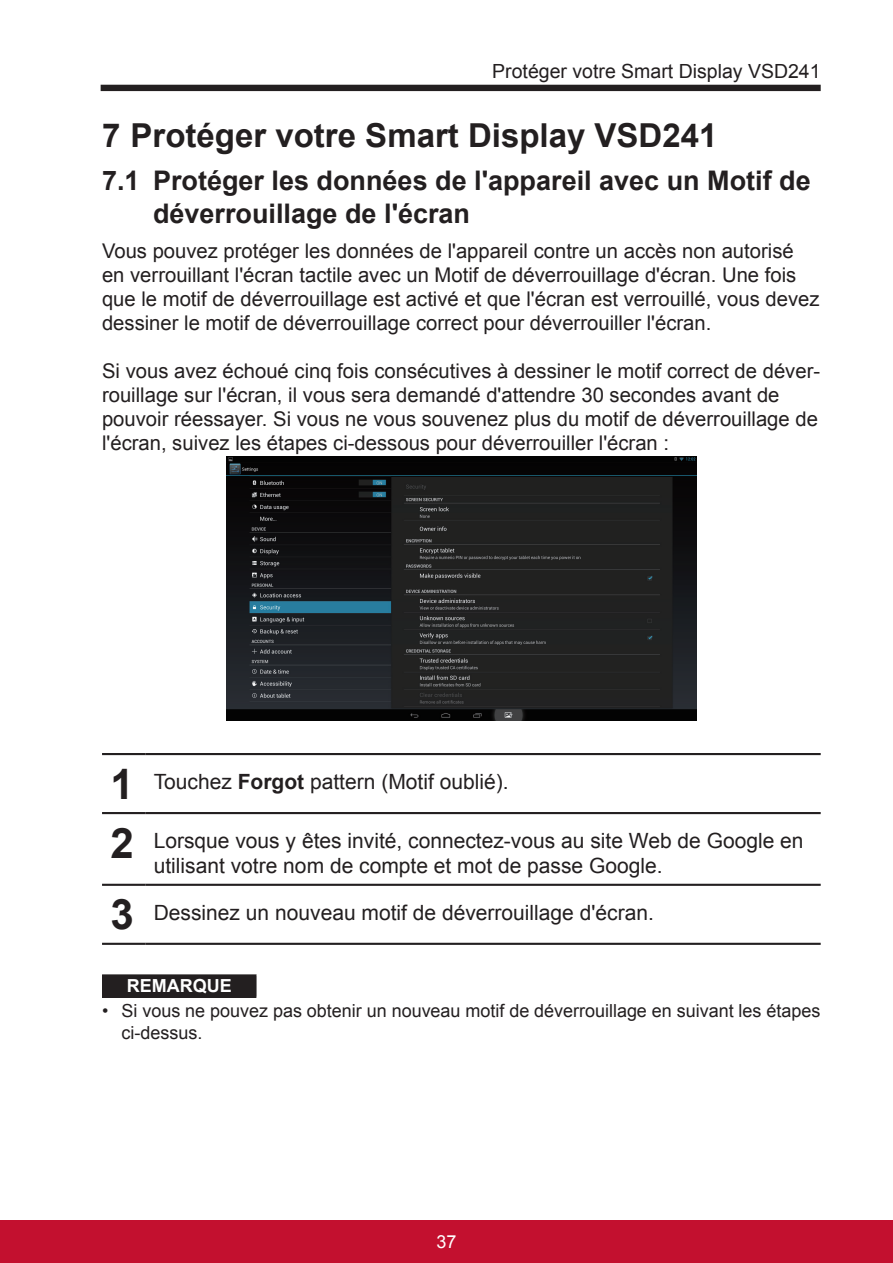
<style>
.page{position:relative;width:893px;height:1263px;background:#fff}
.page>*{position:absolute;margin:0;border:0;box-sizing:border-box;transform-origin:0 0}
.t1{font:700 33px "Arial";color:#231f20}
.t2{font:700 27px/32.4px "Arial";color:#231f20}
.t3{font:21px/25.2px "Arial";color:#231f20}
.t4{font:20.25px/24px "Arial";color:#231f20}
.t5{font:19.5px "Arial";color:#231f20}
.t6{font:18px/21.6px "Arial";color:#231f20}
.t7{font:700 18px "Arial";color:#fff}
.t8{font:18px "Arial";color:#fff}
.s1{font-weight:700;font-size:42px}
.s2{font-weight:700}
</style>
<div class="page">
<div style="left:101px;top:85px;width:720px;height:6px;background:#231f20"></div>
<div style="left:0;top:1220px;width:893px;height:43px;background:#c3102f"></div>
<img style="left:226px;top:456px;width:470px;height:265px">
<hr style="left:102px;top:753px;width:43px;height:2px;background:#231f20">
<hr style="left:145px;top:753px;width:676px;height:2px;background:#231f20">
<hr style="left:102px;top:812px;width:43px;height:2px;background:#231f20">
<hr style="left:145px;top:812px;width:676px;height:2px;background:#231f20">
<hr style="left:102px;top:884px;width:43px;height:2px;background:#231f20">
<hr style="left:145px;top:884px;width:676px;height:2px;background:#231f20">
<hr style="left:102px;top:943px;width:43px;height:2px;background:#231f20">
<hr style="left:145px;top:943px;width:676px;height:2px;background:#231f20">
<div style="left:103px;top:975px;width:153px;height:22px;background:#231f20"></div>
<hr style="left:102px;top:974px;width:155px;height:1px;background:#231f20">
<svg style="left:102px;top:975px;width:1px;height:22px"></svg>
<hr style="left:255px;top:975px;width:2px;height:22px;background:#231f20">
<hr style="left:102px;top:997px;width:155px;height:1px;background:#231f20">
<p class="t5" style="left:492px;top:58px;width:330px">Protéger votre Smart Display VSD241</p>
<h1 class="t1" style="left:102px;top:114px;width:617px">7 Protéger votre Smart Display VSD241</h1>
<h2 class="t2" style="left:153px;top:165px;width:659px;text-indent:-51px">7.1 Protéger les données de l'appareil avec un Motif de déverrouillage de l'écran</h2>
<p class="t4" style="left:102px;top:239px;width:719px">Vous pouvez protéger les données de l'appareil contre un accès non autorisé en verrouillant l'écran tactile avec un Motif de déverrouillage d'écran. Une fois que le motif de déverrouillage est activé et que l'écran est verrouillé, vous devez dessiner le motif de déverrouillage correct pour déverrouiller l'écran.</p>
<p class="t4" style="left:102px;top:359px;width:720px">Si vous avez échoué cinq fois consécutives à dessiner le motif correct de déver&shy;rouillage sur l'écran, il vous sera demandé d'attendre 30 secondes avant de pouvoir réessayer. Si vous ne vous souvenez plus du motif de déverrouillage de l'écran, suivez les étapes ci-dessous pour déverrouiller l'écran :</p>
<p class="t3" style="left:111px;top:769px;width:399px"><span class="s1">1</span> Touchez <span class="s2">Forgot</span> pattern (Motif oublié).</p>
<p class="t3" style="left:154px;top:828px;width:651px;text-indent:-43px"><span class="s1">2</span> Lorsque vous y êtes invité, connectez-vous au site Web de Google en utilisant votre nom de compte et mot de passe Google.</p>
<p class="t3" style="left:111px;top:900px;width:545px"><span class="s1">3</span> Dessinez un nouveau motif de déverrouillage d'écran.</p>
<p class="t7" style="left:127px;top:974px;width:106px">REMARQUE</p>
<p class="t6" style="left:122px;top:1000px;width:700px;text-indent:-19px">• Si vous ne pouvez pas obtenir un nouveau motif de déverrouillage en suivant les étapes ci-dessus.</p>
<p class="t8" style="left:436px;top:1230px;width:22px">37</p>
</div>
